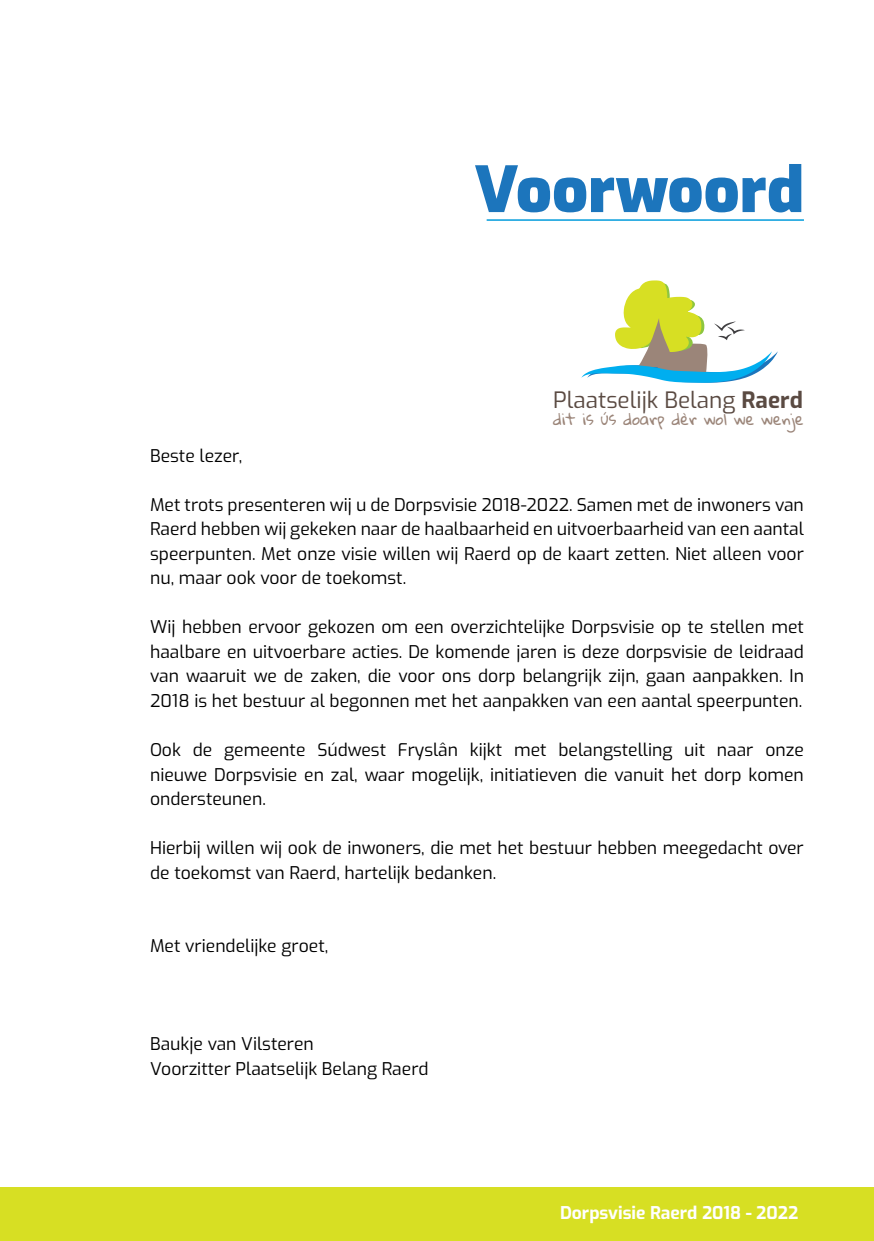
<style>
.page{position:relative;width:874px;height:1241px;background:#fff}
.page>*{position:absolute;margin:0;border:0;box-sizing:border-box;transform-origin:0 0}
.t1{font:900 63px "Exo";color:#1c75bc}
.t2{font:22.57px "Exo";color:#5a4a42}
.t3{font:17.5px/24.5px "Exo";color:#000;text-align:justify}
.t4{font:700 17.5px "Exo";color:#fff}
.t5{font:15.75px "Gloria Hallelujah";color:#9b8579}
.s1{font-weight:700}
</style>
<div class="page">
<div style="left:0;top:1186px;width:873px;height:54px;background:#d7df23"></div>
<hr style="left:486px;top:219px;width:317px;height:2px;background:#27aae1">
<svg style="left:581px;top:280px;width:196px;height:102px"></svg>
<h1 class="t1" style="left:474px;top:141px;width:330px">Voorwoord</h1>
<p class="t2" style="left:553px;top:383px;width:251px">Plaatselijk Belang <span class="s1">Raerd</span></p>
<p class="t5" style="left:553px;top:410px;width:252px">dit is ús doarp dèr wol we wenje</p>
<p class="t3" style="left:150px;top:442px;width:94px">Beste lezer,</p>
<p class="t3" style="left:150px;top:491px;width:655px">Met trots presenteren wij u de Dorpsvisie 2018-2022. Samen met de inwoners van Raerd hebben wij gekeken naar de haalbaarheid en uitvoerbaarheid van een aantal speerpunten. Met onze visie willen wij Raerd op de kaart zetten. Niet alleen voor nu, maar ook voor de toekomst.</p>
<p class="t3" style="left:150px;top:613px;width:655px">Wij hebben ervoor gekozen om een overzichtelijke Dorpsvisie op te stellen met haalbare en uitvoerbare acties. De komende jaren is deze dorpsvisie de leidraad van waaruit we de zaken, die voor ons dorp belangrijk zijn, gaan aanpakken. In 2018 is het bestuur al begonnen met het aanpakken van een aantal speerpunten.</p>
<p class="t3" style="left:150px;top:736px;width:655px">Ook de gemeente Súdwest Fryslân kijkt met belangstelling uit naar onze nieuwe Dorpsvisie en zal, waar mogelijk, initiatieven die vanuit het dorp komen ondersteunen.</p>
<p class="t3" style="left:150px;top:834px;width:655px">Hierbij willen wij ook de inwoners, die met het bestuur hebben meegedacht over de toekomst van Raerd, hartelijk bedanken.</p>
<p class="t3" style="left:150px;top:932px;width:180px">Met vriendelijke groet,</p>
<p class="t3" style="left:150px;top:1030px;width:280px;line-height:25.2px">Baukje van Vilsteren<br>Voorzitter Plaatselijk Belang Raerd</p>
<p class="t4" style="left:560px;top:1198px;width:240px">Dorpsvisie Raerd 2018 - 2022</p>
</div>
